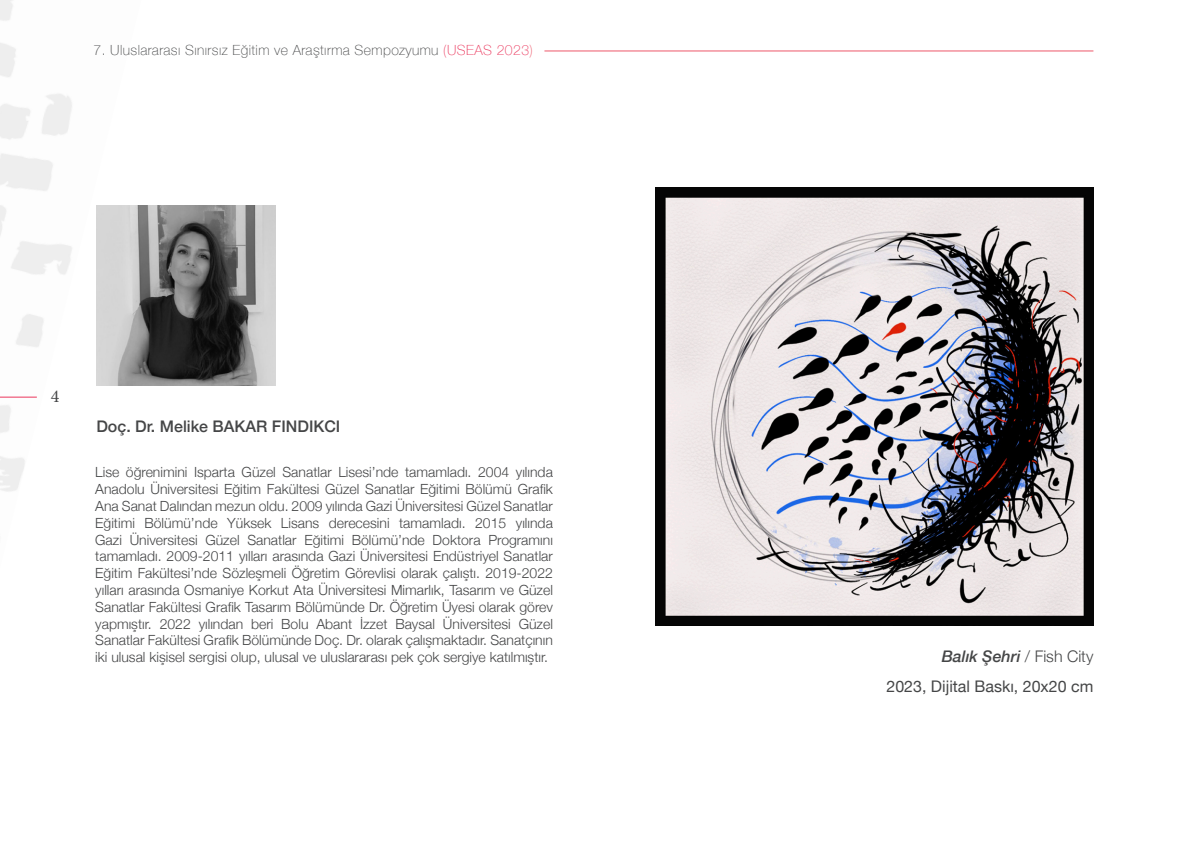
<style>
.page{position:relative;width:1191px;height:851px;background:#fff}
.page>*{position:absolute;margin:0;border:0;box-sizing:border-box;transform-origin:0 0}
.t1{font:18px "Minion Pro";color:#454647}
.t2{font:500 16px "Helvetica Neue";color:#454647}
.t3{font:16px "Helvetica Neue";color:#454647}
.t4{font:italic 500 16px "Helvetica Neue";color:#454647}
.t5{font:300 14px/16.8px "Helvetica Neue";color:#454647;text-align:justify}
.t6{font:100 14px "Helvetica Neue";letter-spacing:.03em;color:#454647}
.s1{color:#eb365c}
.s2{color:#ed586a}
.s3{font-weight:300;font-style:normal}
</style>
<div class="page">
<hr style="left:0;top:397px;width:37px;height:1px;background:#eb365c">
<hr style="left:544px;top:51px;width:549px;height:1px;background:#ed586a">
<img style="left:96px;top:205px;width:179px;height:180px">
<img style="left:655px;top:188px;width:438px;height:437px">
<p class="t6" style="left:93px;top:39px;width:441px">7. Uluslararası Sınırsız Eğitim ve Araştırma Sempozyumu <span class="s1">(USEAS 2023</span><span class="s2">)</span></p>
<p class="t1" style="left:51px;top:384px;width:10px">4</p>
<p class="t2" style="left:96px;top:413px;width:245px">Doç. Dr. Melike BAKAR FINDIKCI</p>
<p class="t5" style="left:95px;top:463px;width:459px">Lise öğrenimini Isparta Güzel Sanatlar Lisesi’nde tamamladı. 2004 yılında Anadolu Üniversitesi Eğitim Fakültesi Güzel Sanatlar Eğitimi Bölümü Grafik Ana Sanat Dalından mezun oldu. 2009 yılında Gazi Üniversitesi Güzel Sanatlar Eğitimi Bölümü’nde Yüksek Lisans derecesini tamamladı. 2015 yılında Gazi Üniversitesi Güzel Sanatlar Eğitimi Bölümü’nde Doktora Programını tamamladı. 2009-2011 yılları arasında Gazi Üniversitesi Endüstriyel Sanatlar Eğitim Fakültesi’nde Sözleşmeli Öğretim Görevlisi olarak çalıştı. 2019-2022 yılları arasında Osmaniye Korkut Ata Üniversitesi Mimarlık, Tasarım ve Güzel Sanatlar Fakültesi Grafik Tasarım Bölümünde Dr. Öğretim Üyesi olarak görev yapmıştır. 2022 yılından beri Bolu Abant İzzet Baysal Üniversitesi Güzel Sanatlar Fakültesi Grafik Bölümünde Doç. Dr. olarak çalışmaktadır. Sanatçının iki ulusal kişisel sergisi olup, ulusal ve uluslararası pek çok sergiye katılmıştır.</p>
<p class="t4" style="left:941px;top:642px;width:153px">Balık Şehri <span class="s3">/ Fish City</span></p>
<p class="t3" style="left:886px;top:675px;width:208px">2023, Dijital Baskı, 20x20 cm</p>
</div>
